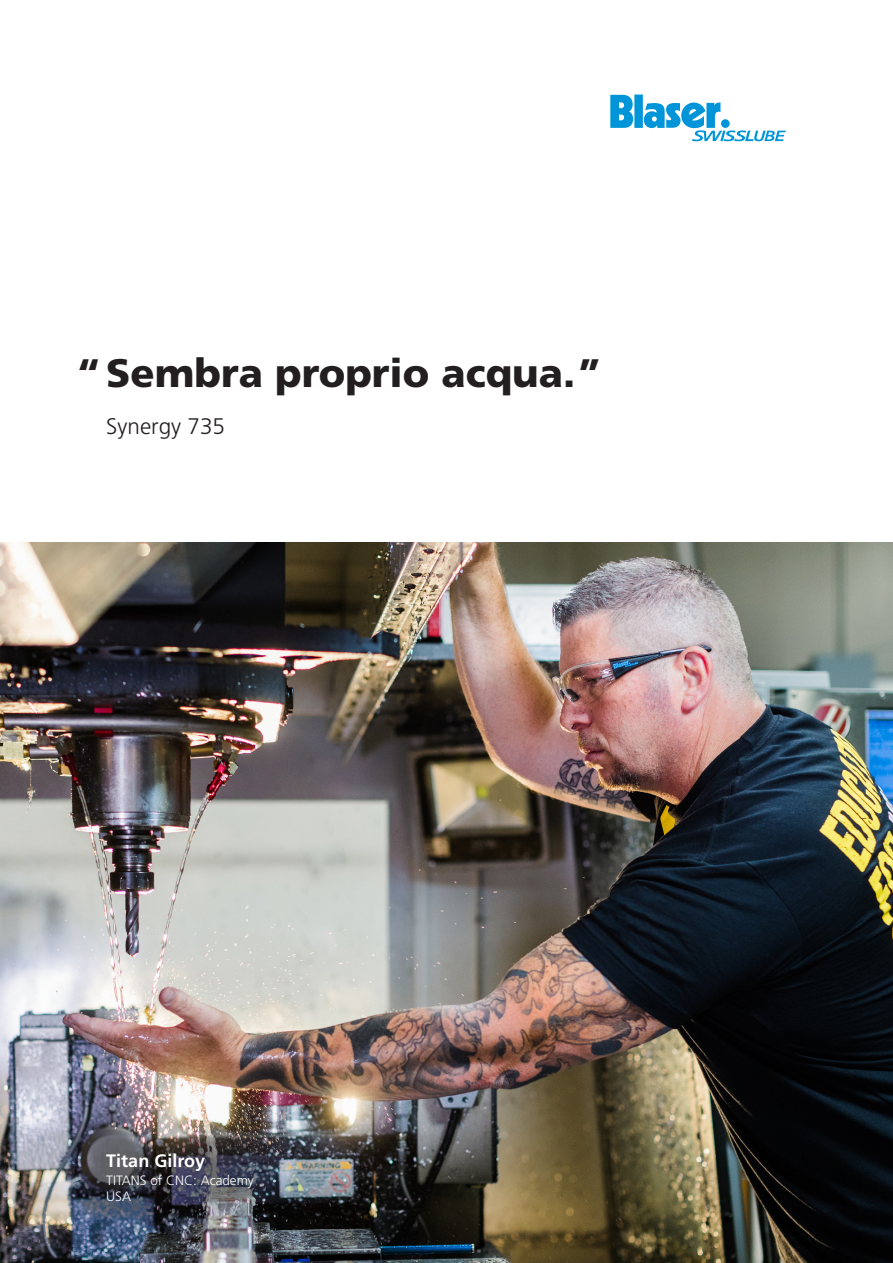
<style>
.page{position:relative;width:893px;height:1263px;background:#fff}
.page>*{position:absolute;margin:0;border:0;box-sizing:border-box;transform-origin:0 0}
.t1{font:900 39.75px "Frutiger LT Std";color:#231f20}
.t2{font:300 22.5px "Frutiger LT Std";color:#231f20}
.t3{font:700 18px "Frutiger LT Std";color:#fff}
.t4{font:300 13.5px/16.5px "Frutiger LT Std";color:#fff}
</style>
<div class="page">
<img style="left:0;top:542px;width:893px;height:721px">
<div style="left:634px;top:95px;width:9px;height:33px;background:#0095d9"></div>
<svg style="left:610px;top:95px;width:23px;height:33px"></svg>
<svg style="left:644px;top:102px;width:142px;height:39px"></svg>
<p class="t1" style="left:78px;top:349px;width:525px">‘‘ Sembra proprio acqua.’’</p>
<p class="t2" style="left:106px;top:413px;width:120px">Synergy 735</p>
<p class="t3" style="left:106px;top:1150px;width:100px">Titan Gilroy</p>
<p class="t4" style="left:106px;top:1172px;width:149px">TITANS of CNC: Academy<br>USA</p>
</div>
